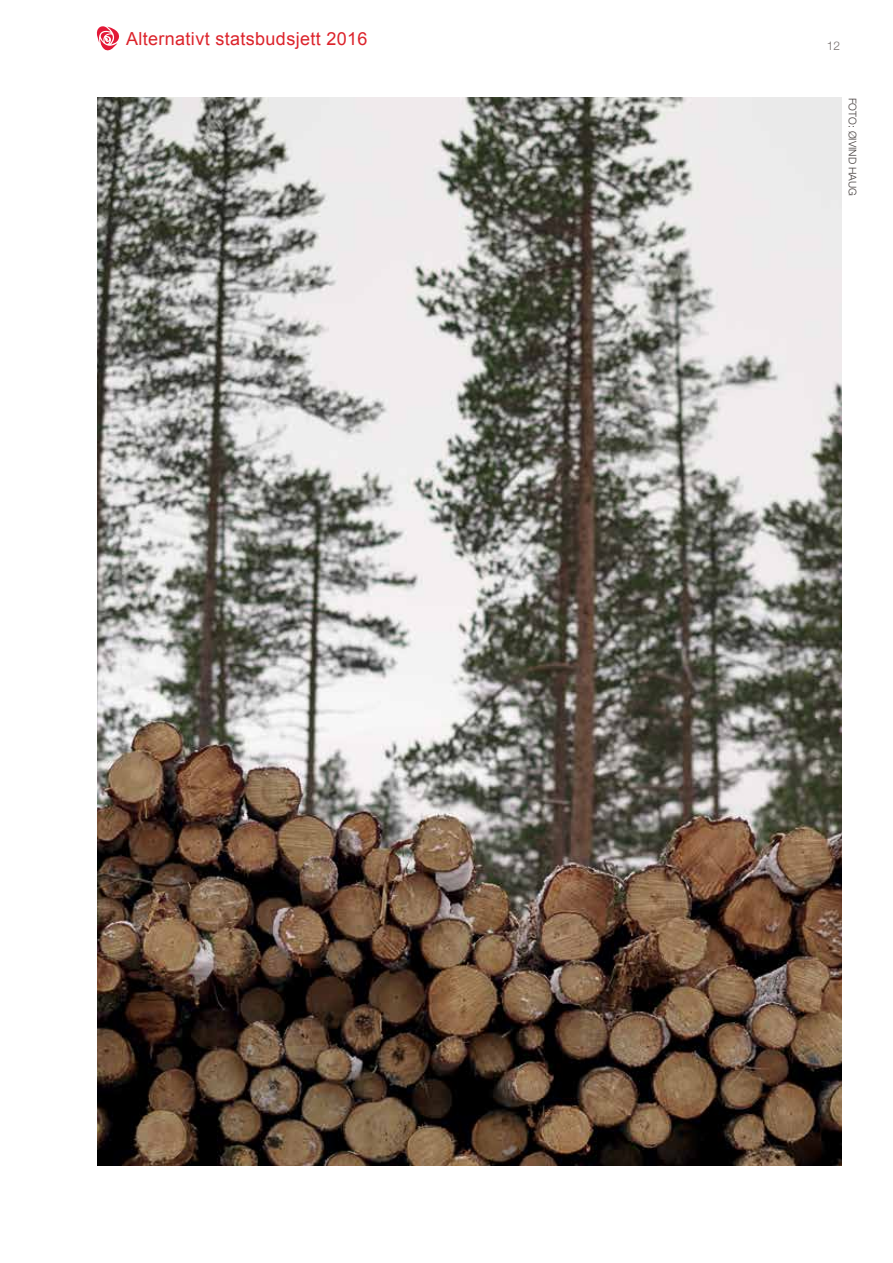
<style>
.page{position:relative;width:893px;height:1263px;background:#fff}
.page>*{position:absolute;margin:0;border:0;box-sizing:border-box;transform-origin:0 0}
.t1{font:19.2px "Myriad Pro";color:#e31837}
.t2{font:18px "Arial";letter-spacing:.02em;color:#dc232b}
.t3{font:300 12px "Helvetica Neue";color:#756e6c}
.t4{font:300 10.5px "Helvetica Neue";color:#453f3e}
</style>
<div class="page">
<svg style="left:96px;top:26px;width:24px;height:25px"></svg>
<img style="left:98px;top:98px;width:744px;height:1067px">
<p class="t1" style="left:127px;top:27px;width:150px">Arbeiderpartiet.no</p>
<p class="t3" style="left:827px;top:39px;width:15px">12</p>
<p class="t2" style="left:126px;top:27px;width:243px">Alternativt statsbudsjett 2016</p>
<p class="t4" style="left:859px;top:98px;width:100px;rotate:90deg">FOTO: ØIVIND HAUG</p>
</div>
